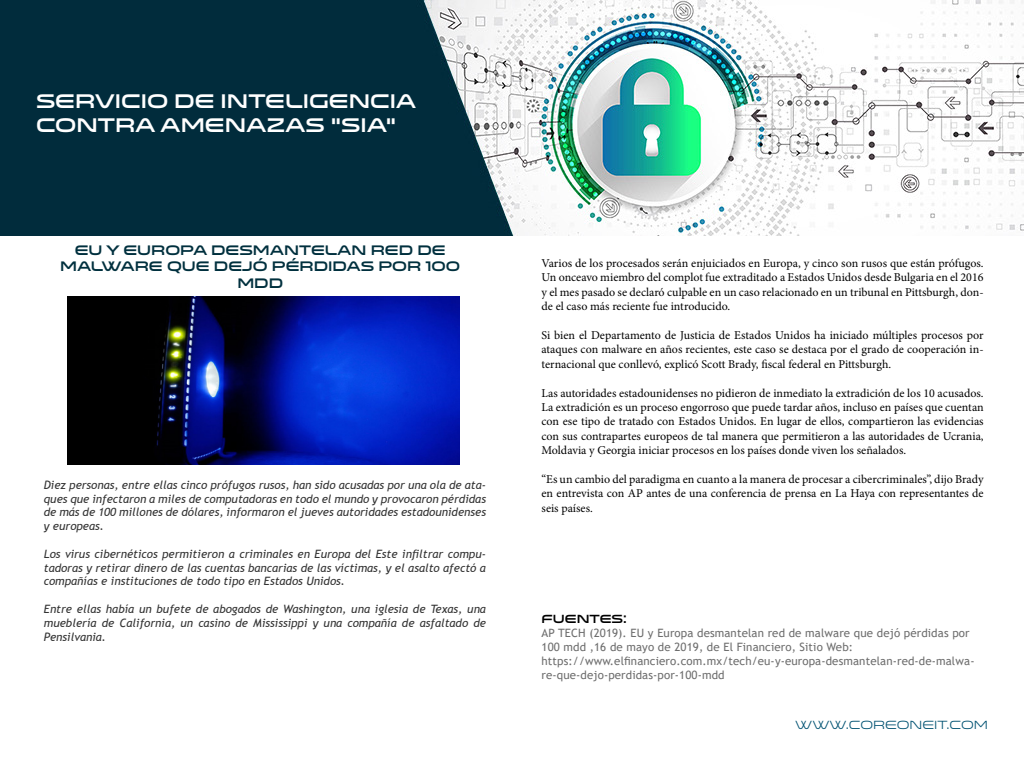
<style>
.page{position:relative;width:1024px;height:768px;background:#fff}
.page>*{position:absolute;margin:0;border:0;box-sizing:border-box;transform-origin:0 0}
.t1{font:20px/24px "Venera 900";color:#fff}
.t2{font:14px/16.8px "Venera 900";color:#00303e;text-align:center}
.t3{font:12px/14.4px "Minion Pro";color:#000;text-align:justify}
.t4{font:12px "Venera 500";color:#005272}
.t5{font:12px "Venera 900";color:#000}
.t6{font:italic 11.5px/13.8px "Trebuchet MS";color:#333;text-align:justify}
.t7{font:11.5px/13.8px "Trebuchet MS";letter-spacing:.01em;color:#6e6e6e}
</style>
<div class="page">
<img style="left:0;top:0;width:1024px;height:236px">
<img style="left:68px;top:296px;width:392px;height:169px">
<h1 class="t1" style="left:36px;top:89px;width:382px">SERVICIO DE INTELIGENCIA<br>CONTRA AMENAZAS “SIA”</h1>
<p class="t2" style="left:60px;top:241px;width:402px">EU Y EUROPA DESMANTELAN RED DE<br>MALWARE QUE DEJÓ PÉRDIDAS POR 100<br>MDD</p>
<p class="t6" style="left:44px;top:478px;width:444px">Diez personas, entre ellas cinco prófugos rusos, han sido acusadas por una ola de ata&shy;ques que infectaron a miles de computadoras en todo el mundo y provocaron pérdidas de más de 100 millones de dólares, informaron el jueves autoridades estadounidenses y europeas.</p>
<p class="t6" style="left:44px;top:547px;width:444px">Los virus cibernéticos permitieron a criminales en Europa del Este infiltrar compu&shy;tadoras y retirar dinero de las cuentas bancarias de las víctimas, y el asalto afectó a compañías e instituciones de todo tipo en Estados Unidos.</p>
<p class="t6" style="left:44px;top:602px;width:444px">Entre ellas había un bufete de abogados de Washington, una iglesia de Texas, una mueblería de California, un casino de Mississippi y una compañía de asfaltado de Pensilvania.</p>
<p class="t3" style="left:542px;top:256px;width:444px">Varios de los procesados serán enjuiciados en Europa, y cinco son rusos que están prófugos.<br>Un onceavo miembro del complot fue extraditado a Estados Unidos desde Bulgaria en el 2016 y el mes pasado se declaró culpable en un caso relacionado en un tribunal en Pittsburgh, don&shy;de el caso más reciente fue introducido.</p>
<p class="t3" style="left:542px;top:328px;width:444px">Si bien el Departamento de Justicia de Estados Unidos ha iniciado múltiples procesos por ataques con malware en años recientes, este caso se destaca por el grado de cooperación in&shy;ternacional que conllevó, explicó Scott Brady, fiscal federal en Pittsburgh.</p>
<p class="t3" style="left:542px;top:386px;width:444px">Las autoridades estadounidenses no pidieron de inmediato la extradición de los 10 acusados.<br>La extradición es un proceso engorroso que puede tardar años, incluso en países que cuentan con ese tipo de tratado con Estados Unidos. En lugar de ellos, compartieron las evidencias con sus contrapartes europeos de tal manera que permitieron a las autoridades de Ucrania, Moldavia y Georgia iniciar procesos en los países donde viven los señalados.</p>
<p class="t3" style="left:542px;top:472px;width:444px">“Es un cambio del paradigma en cuanto a la manera de procesar a cibercriminales”, dijo Brady en entrevista con AP antes de una conferencia de prensa en La Haya con representantes de seis países.</p>
<p class="t5" style="left:542px;top:612px;width:87px">FUENTES:</p>
<p class="t7" style="left:542px;top:626px;width:430px">AP TECH (2019). EU y Europa desmantelan red de malware que dejó pérdidas por<br>100 mdd ,16 de mayo de 2019, de El Financiero, Sitio Web:</p>
<p class="t7" style="left:542px;top:654px;width:435px">https://www.elfinanciero.com.mx/tech/eu-y-europa-desmantelan-red-de-malwa&shy;re-que-dejo-perdidas-por-100-mdd</p>
<p class="t4" style="left:795px;top:718px;width:194px">WWW.COREONEIT.COM</p>
</div>
